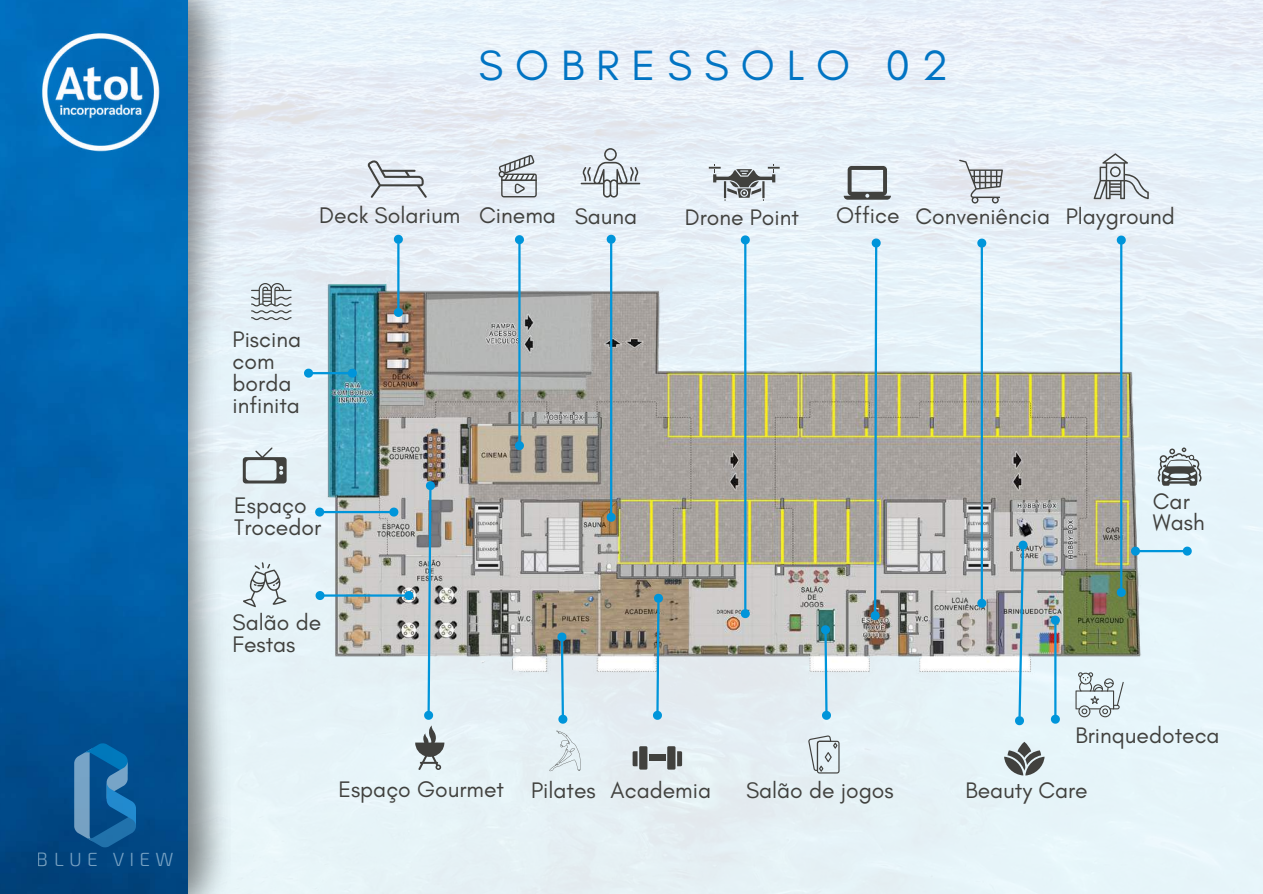
<style>
.page{position:relative;width:1263px;height:894px;background:#fff}
.page>*{position:absolute;margin:0;border:0;box-sizing:border-box;transform-origin:0 0}
.t1{font:43.2px "Glacial Indifference";letter-spacing:.275em;color:#0174c3}
.t2{font:22.95px/22px "Glacial Indifference";color:#41413e}
.t3{font:300 19.2px "Exo 2";letter-spacing:.275em;color:#c6dfef}
</style>
<div class="page">
<img style="left:230px;top:0;width:1033px;height:893px">
<img style="left:187px;top:0;width:43px;height:893px">
<img style="left:327px;top:282px;width:817px;height:396px">
<svg style="left:651px;top:591px;width:14px;height:130px;background:#9ab4bb"></svg>
<hr style="left:1054px;top:624px;width:2px;height:91px;background:#0095da">
<svg style="left:1049px;top:712px;width:13px;height:13px"></svg>
<svg style="left:1049px;top:613px;width:13px;height:13px"></svg>
<svg style="left:1013px;top:538px;width:16px;height:188px;background:#adc8d4"></svg>
<svg style="left:819px;top:623px;width:14px;height:98px"></svg>
<hr style="left:981px;top:247px;width:2px;height:352px;background:#0095da">
<svg style="left:976px;top:597px;width:12px;height:12px"></svg>
<svg style="left:976px;top:237px;width:12px;height:12px"></svg>
<hr style="left:1120px;top:244px;width:2px;height:344px;background:#0095da">
<svg style="left:1115px;top:234px;width:12px;height:12px"></svg>
<svg style="left:1115px;top:586px;width:12px;height:12px"></svg>
<hr style="left:312px;top:372px;width:36px;height:2px;background:#0095da">
<svg style="left:346px;top:367px;width:13px;height:12px"></svg>
<svg style="left:302px;top:367px;width:13px;height:12px"></svg>
<hr style="left:324px;top:594px;width:81px;height:2px;background:#0095da">
<svg style="left:314px;top:589px;width:12px;height:12px"></svg>
<hr style="left:1139px;top:550px;width:44px;height:2px;background:#0095da">
<svg style="left:1181px;top:544px;width:12px;height:13px"></svg>
<svg style="left:1129px;top:544px;width:13px;height:13px"></svg>
<hr style="left:324px;top:511px;width:66px;height:2px;background:#0095da">
<svg style="left:313px;top:505px;width:13px;height:13px"></svg>
<hr style="left:397px;top:243px;width:2px;height:65px;background:#0095da">
<svg style="left:392px;top:306px;width:13px;height:12px"></svg>
<svg style="left:392px;top:233px;width:13px;height:12px"></svg>
<hr style="left:518px;top:243px;width:3px;height:198px;background:#0095da">
<svg style="left:513px;top:439px;width:13px;height:13px"></svg>
<svg style="left:513px;top:233px;width:13px;height:13px"></svg>
<hr style="left:610px;top:243px;width:2px;height:270px;background:#0095da">
<svg style="left:605px;top:511px;width:12px;height:12px"></svg>
<svg style="left:605px;top:233px;width:12px;height:12px"></svg>
<svg style="left:869px;top:237px;width:13px;height:384px;background:#9cb8c0"></svg>
<hr style="left:744px;top:244px;width:2px;height:365px;background:#0095da">
<svg style="left:739px;top:607px;width:12px;height:12px"></svg>
<svg style="left:739px;top:233px;width:12px;height:13px"></svg>
<svg style="left:367px;top:160px;width:60px;height:38px;background:#c9cfd5"></svg>
<svg style="left:1075px;top:672px;width:49px;height:45px;background:#c7d3d6"></svg>
<svg style="left:251px;top:283px;width:41px;height:37px;background:#bac2c7"></svg>
<svg style="left:243px;top:562px;width:43px;height:45px;background:#cbd5d9"></svg>
<svg style="left:388px;top:479px;width:56px;height:290px;background:#b9c3c7"></svg>
<svg style="left:581px;top:148px;width:59px;height:49px;background:#ccd2d8"></svg>
<svg style="left:633px;top:751px;width:4px;height:15px"></svg>
<div style="left:649px;top:754px;width:17px;height:7px;background:#41413e"></div>
<svg style="left:677px;top:751px;width:5px;height:15px"></svg>
<div style="left:639px;top:746px;width:8px;height:23px;background:#41413e;border-radius:2px"></div>
<div style="left:667px;top:746px;width:8px;height:23px;background:#41413e;border-radius:2px"></div>
<svg style="left:808px;top:735px;width:31px;height:38px"></svg>
<svg style="left:959px;top:160px;width:44px;height:43px;background:#c2c6cc"></svg>
<svg style="left:499px;top:155px;width:38px;height:42px;background:#b7bcc1"></svg>
<svg style="left:549px;top:630px;width:32px;height:141px;background:#c2d2d8"></svg>
<svg style="left:1004px;top:741px;width:40px;height:34px"></svg>
<svg style="left:844px;top:166px;width:47px;height:34px;background:#a5abae"></svg>
<svg style="left:1094px;top:153px;width:55px;height:46px;background:#c2c8ce"></svg>
<svg style="left:1158px;top:447px;width:43px;height:38px;background:#a0a9ab"></svg>
<svg style="left:243px;top:447px;width:44px;height:36px;background:#b0b9bc"></svg>
<svg style="left:709px;top:164px;width:71px;height:37px;background:#b4babf"></svg>
<img style="left:0;top:0;width:187px;height:893px">
<img style="left:34px;top:25px;width:133px;height:133px">
<svg style="left:74px;top:742px;width:62px;height:105px;background:#236ca4"></svg>
<p class="t3" style="left:37px;top:846px;width:138px">BLUE VIEW</p>
<h1 class="t1" style="left:478px;top:39px;width:471px">SOBRESSOLO 02</h1>
<p class="t2" style="left:319px;top:204px;width:238px">Deck Solarium Cinema</p>
<p class="t2" style="left:575px;top:205px;width:64px">Sauna</p>
<p class="t2" style="left:233px;top:328px;width:70px">Piscina com borda infinita</p>
<p class="t2" style="left:685px;top:206px;width:116px">Drone Point</p>
<p class="t2" style="left:836px;top:204px;width:65px">Office</p>
<p class="t2" style="left:915px;top:205px;width:261px">Conveniência Playground</p>
<p class="t2" style="left:234px;top:494px;width:88px">Espaço<br>Trocedor</p>
<p class="t2" style="left:1153px;top:490px;width:53px;line-height:21.6px">Car<br>Wash</p>
<p class="t2" style="left:233px;top:610px;width:90px">Salão de<br>Festas</p>
<p class="t2" style="left:1075px;top:723px;width:146px">Brinquedoteca</p>
<p class="t2" style="left:531px;top:778px;width:66px">Pilates</p>
<p class="t2" style="left:611px;top:779px;width:102px">Academia</p>
<p class="t2" style="left:746px;top:779px;width:149px">Salão de jogos</p>
<p class="t2" style="left:338px;top:778px;width:167px">Espaço Gourmet</p>
<p class="t2" style="left:965px;top:778px;width:124px">Beauty Care</p>
</div>
